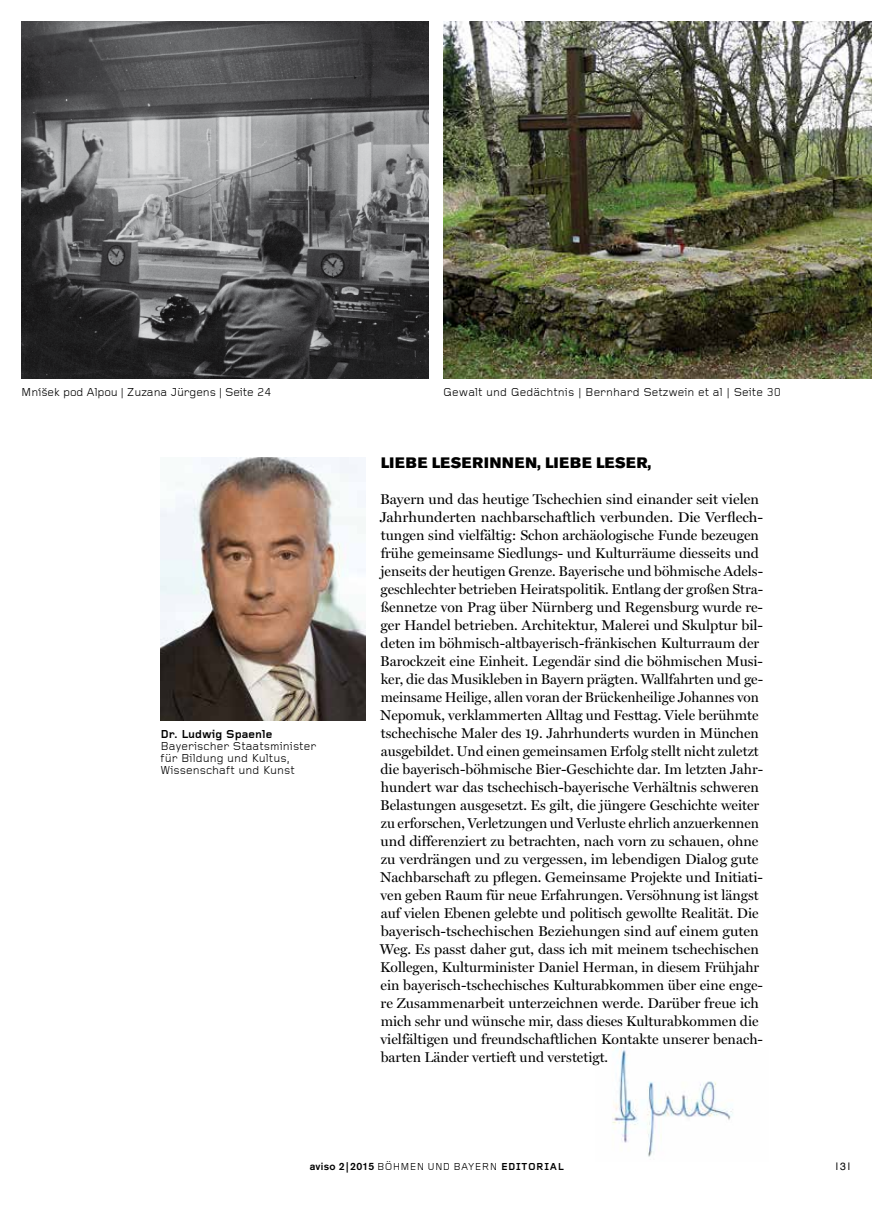
<style>
.page{position:relative;width:893px;height:1212px;background:#fff}
.page>*{position:absolute;margin:0;border:0;box-sizing:border-box;transform-origin:0 0}
.t1{font:15px "Akzidenz Grotesk BE Super";letter-spacing:.065em;color:#000}
.t2{font:14.25px/18px "Miller Display Roman";color:#000}
.t3{font:12px/12px "Foundry Gridnik";color:#000}
.t4{font:700 12px "Foundry Gridnik";color:#000}
.t5{font:10.5px "Foundry Gridnik";letter-spacing:.02em;color:#000}
.t6{font:10.5px "Helvetica";color:#000}
.s1{font-family:"Akzidenz Grotesk BE";font-weight:500}
.s2{font-weight:700}
</style>
<div class="page">
<img style="left:612px;top:1048px;width:121px;height:109px">
<img style="left:161px;top:458px;width:204px;height:262px">
<img style="left:21px;top:21px;width:407px;height:357px">
<img style="left:443px;top:21px;width:429px;height:357px">
<p class="t3" style="left:21px;top:387px;width:252px">M níšek pod Alpou | Zuzana Jürgens | Seite 24</p>
<p class="t3" style="left:443px;top:387px;width:339px">Gewalt und Gedächtnis | Bernhard Setzwein et al | Seite 30</p>
<p class="t4" style="left:161px;top:727px;width:114px">Dr. Ludwig Spaenle</p>
<p class="t3" style="left:161px;top:740px;width:157px">Bayerischer Staatsminister für Bildung und Kultus,<br>Wissenschaft und Kunst</p>
<p class="t1" style="left:381px;top:454px;width:272px">LIEBE LESERINNEN, LIEBE LESER,</p>
<p class="t2" style="left:380px;top:490px;width:385px">Bayern und das heutige Tschechien sind einander seit vielen Jahrhunderten nachbarschaftlich verbunden. Die Verflech&shy;tungen sind vielfältig: Schon archäologische Funde bezeugen frühe gemeinsame Siedlungs- und Kulturräume diesseits und jenseits der heutigen Grenze. Bayerische und böhmische Adels&shy;geschlechter betrieben Heiratspolitik. Entlang der großen Stra&shy;ßennetze von Prag über Nürnberg und Regensburg wurde re&shy;ger Handel betrieben. Architektur, Malerei und Skulptur bil&shy;deten im böhmisch-altbayerisch-fränkischen Kulturraum der Barockzeit eine Einheit. Legendär sind die böhmischen Musi&shy;ker, die das Musikleben in Bayern prägten. Wallfahrten und ge&shy;meinsame Heilige, allen voran der Brückenheilige Johannes von Nepomuk, verklammerten Alltag und Festtag. Viele berühmte tschechische Maler des 19. Jahrhunderts wurden in München ausgebildet. Und einen gemeinsamen Erfolg stellt nicht zuletzt die bayerisch-böhmische Bier-Geschichte dar. Im letzten Jahr&shy;hundert war das tschechisch-bayerische Verhältnis schweren Belastungen ausgesetzt. Es gilt, die jüngere Geschichte weiter zu erforschen, Verletzungen und Verluste ehrlich anzuerkennen und differenziert zu betrachten, nach vorn zu schauen, ohne zu verdrängen und zu vergessen, im lebendigen Dialog gute Nachbarschaft zu pflegen. Gemeinsame Projekte und Initiati&shy;ven geben Raum für neue Erfahrungen. Versöhnung ist längst auf vielen Ebenen gelebte und politisch gewollte Realität. Die bayerisch-tschechischen Beziehungen sind auf einem guten Weg. Es passt daher gut, dass ich mit meinem tschechischen Kollegen, Kulturminister Daniel Herman, in diesem Frühjahr ein bayerisch-tschechisches Kulturabkommen über eine enge&shy;re Zusammenarbeit unterzeichnen werde. Darüber freue ich mich sehr und wünsche mir, dass dieses Kulturabkommen die vielfältigen und freundschaftlichen Kontakte unserer benach&shy;barten Länder vertieft und verstetigt.</p>
<p class="t5" style="left:310px;top:1161px;width:255px"><span class="s1">aviso 2 | 2015</span> Böhmen und Bayern <span class="s2">Editorial</span></p>
<p class="t6" style="left:836px;top:1158px;width:16px">|3 |</p>
</div>
